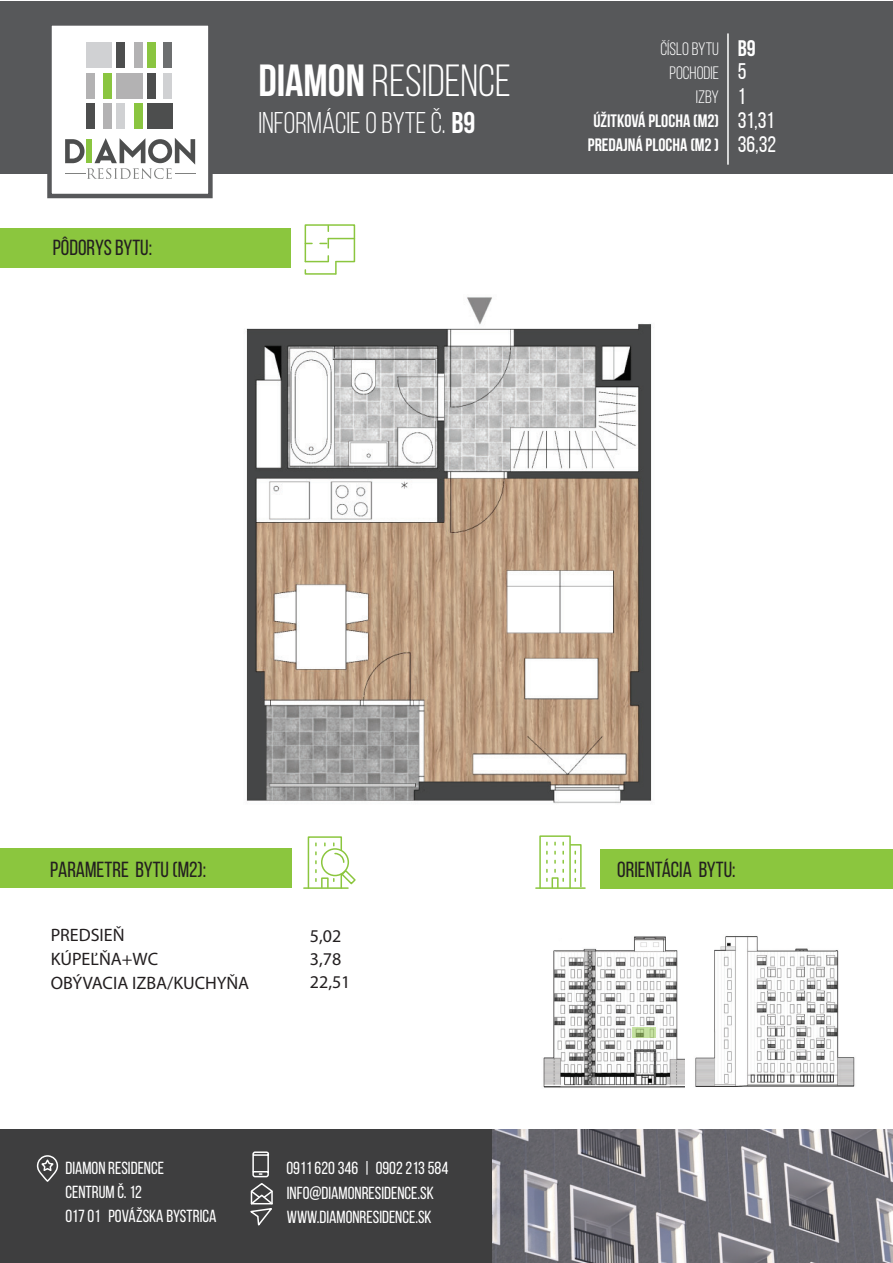
<style>
.page{position:relative;width:893px;height:1263px;background:#fff}
.page>*{position:absolute;margin:0;border:0;box-sizing:border-box;transform-origin:0 0}
.t1{font:45px "Bebas Neue";color:#fff}
.t2{font:30px "Bebas Neue";color:#fff}
.t3{font:22.5px/24px "Bebas Neue";color:#fff}
.t4{font:700 22.5px "Bebas Neue";color:#fff}
.t5{font:21.9px "Bebas Neue";color:#231f20}
.t6{font:18px/23.2px "Myriad Pro";color:#231f20}
.t7{font:700 18px/24px "Bebas Neue";color:#fff;text-align:center}
.t8{font:18px/24px "Bebas Neue";color:#fff;text-align:right}
.t9{font:17.55px/24px "Bebas Neue";color:#fff}
.s1{font-weight:700}
</style>
<div class="page">
<img style="left:98px;top:228px;width:702px;height:661px">
<div style="left:0;top:228px;width:290px;height:39px;background:#8bc63e"></div>
<div style="left:0;top:848px;width:291px;height:39px;background:#8bc63e"></div>
<div style="left:600px;top:849px;width:293px;height:39px;background:#8bc63e"></div>
<img style="left:543px;top:936px;width:142px;height:152px">
<div style="left:0;top:1px;width:893px;height:172px;background:#57585a"></div>
<div style="left:47px;top:21px;width:166px;height:177px;background:#fff;border:4px solid #57585a"></div>
<div style="left:0;top:1130px;width:893px;height:133px;background:#3e3e3f"></div>
<hr style="left:304px;top:887px;width:44px;height:2px;background:#8bc63e">
<svg style="left:307px;top:835px;width:50px;height:54px"></svg>
<hr style="left:727px;top:33px;width:2px;height:132px;background:#fff">
<img style="left:492px;top:1130px;width:401px;height:133px">
<svg style="left:36px;top:1155px;width:23px;height:27px"></svg>
<svg style="left:250px;top:1151px;width:23px;height:75px"></svg>
<img style="left:695px;top:936px;width:160px;height:151px">
<svg style="left:304px;top:224px;width:52px;height:51px"></svg>
<hr style="left:536px;top:887px;width:49px;height:2px;background:#8bc63e">
<div style="left:539px;top:835px;width:32px;height:54px;border:2px solid #8bc63e"></div>
<div style="left:552px;top:877px;width:7px;height:11px;border:2px solid #8bc63e"></div>
<svg style="left:562px;top:842px;width:20px;height:46px"></svg>
<svg style="left:65px;top:138px;width:130px;height:41px"></svg>
<div style="left:116px;top:104px;width:8px;height:25px;background:#d0d1d3"></div>
<div style="left:86px;top:73px;width:9px;height:25px;background:#b3b2b3"></div>
<div style="left:147px;top:104px;width:25px;height:25px;background:#4d4e4e"></div>
<div style="left:86px;top:43px;width:25px;height:25px;background:#d0d1d3"></div>
<div style="left:103px;top:73px;width:8px;height:25px;background:#8ac540"></div>
<div style="left:103px;top:104px;width:9px;height:25px;background:#b3b2b3"></div>
<div style="left:86px;top:104px;width:9px;height:25px;background:#4d4e4e"></div>
<div style="left:164px;top:73px;width:8px;height:25px;background:#d0d1d3"></div>
<div style="left:147px;top:73px;width:8px;height:25px;background:#4d4e4e"></div>
<div style="left:116px;top:43px;width:8px;height:25px;background:#4d4e4e"></div>
<div style="left:164px;top:43px;width:8px;height:25px;background:#6d6f70"></div>
<div style="left:147px;top:43px;width:8px;height:25px;background:#8ac540"></div>
<div style="left:134px;top:104px;width:9px;height:25px;background:#8ac540"></div>
<div style="left:116px;top:73px;width:27px;height:25px;background:#b3b2b3"></div>
<div style="left:134px;top:43px;width:9px;height:25px;background:#b3b2b3"></div>
<svg style="left:632px;top:1027px;width:23px;height:11px"></svg>
<p class="t5" style="left:53px;top:236px;width:101px">PÔDORYS BYTU:</p>
<h1 class="t1" style="left:258px;top:56px;width:254px"><span class="s1">DIAMON</span> RESIDENCE</h1>
<h2 class="t2" style="left:258px;top:107px;width:219px">INFORMÁCIE O BYTE Č. <span class="s1">B9</span></h2>
<p class="t8" style="left:660px;top:37px;width:60px">ČÍSLO BYTU<br>POCHODIE<br>IZBY</p>
<p class="t7" style="left:588px;top:108px;width:133px">ÚŽITKOVÁ PLOCHA (M2)<br>PREDAJNÁ PLOCHA (M2 )</p>
<p class="t4" style="left:738px;top:36px;width:20px">B9</p>
<p class="t3" style="left:738px;top:84px;width:9px">1</p>
<p class="t3" style="left:738px;top:59px;width:10px">5</p>
<p class="t3" style="left:738px;top:108px;width:40px">31,31<br>36,32</p>
<p class="t5" style="left:50px;top:858px;width:158px">PARAMETRE BYTU (M2):</p>
<p class="t5" style="left:617px;top:858px;width:120px">ORIENTÁCIA BYTU:</p>
<p class="t6" style="left:51px;top:923px;width:75px">PREDSIEŇ</p>
<p class="t6" style="left:310px;top:924px;width:42px">5,02<br>3,78<br>22,51</p>
<p class="t6" style="left:51px;top:946px;width:200px;line-height:24px">KÚPEĽŇA+WC<br>OBÝVACIA IZBA/KUCHYŇA</p>
<p class="t9" style="left:65px;top:1156px;width:153px">DIAMON RESIDENCE<br>CENTRUM Č. 12<br>017 01 POVÁŽSKA BYSTRICA</p>
<p class="t9" style="left:286px;top:1156px;width:163px">0911 620 346 | 0902 213 584</p>
<p class="t9" style="left:287px;top:1180px;width:148px">INFO@DIAMONRESIDENCE.SK<br>WWW.DIAMONRESIDENCE.SK</p>
</div>
